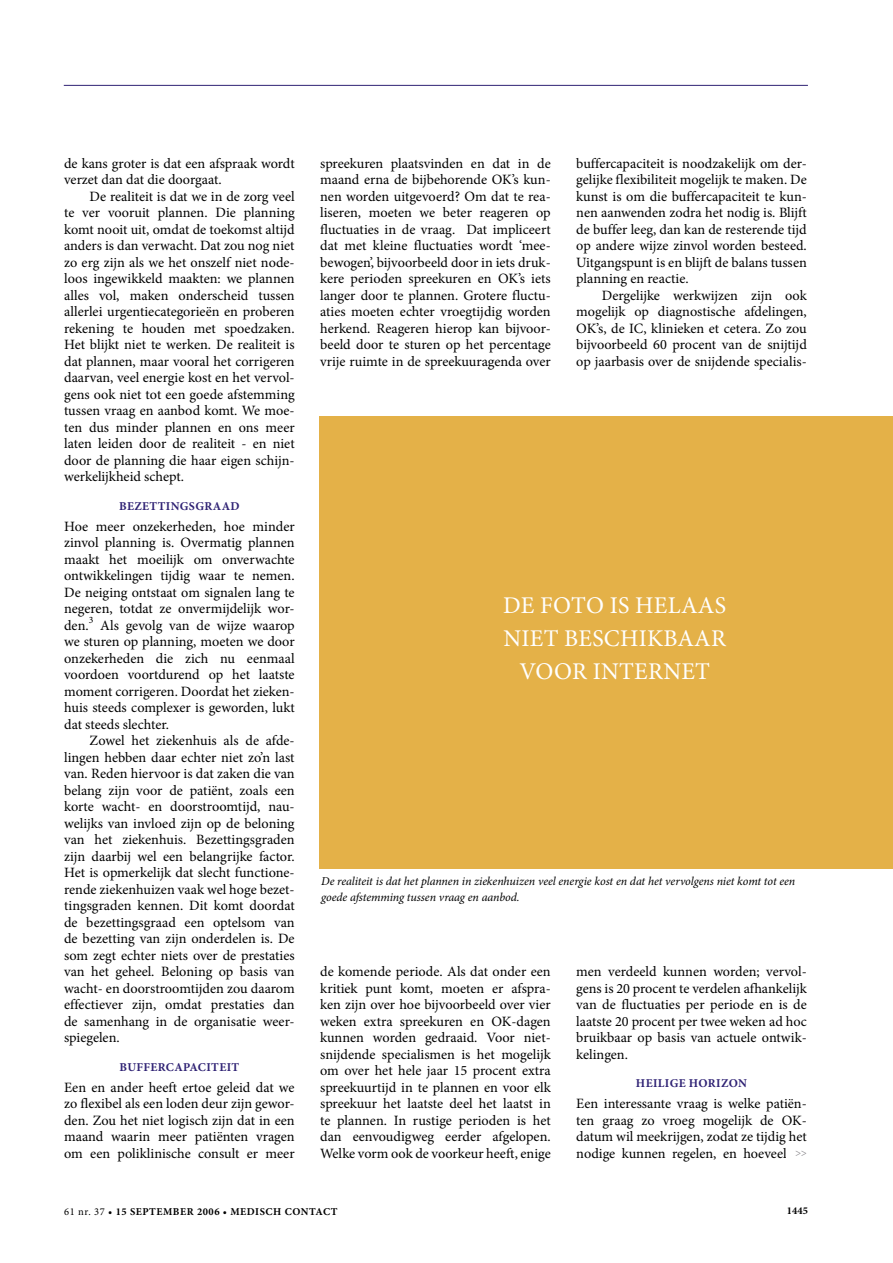
<style>
.page{position:relative;width:893px;height:1263px;background:#fff}
.page>*{position:absolute;margin:0;border:0;box-sizing:border-box;transform-origin:0 0}
.t1{font:24px/33px "Minion Pro";letter-spacing:.01em;color:#fff;text-align:center}
.t2{font:14.25px/16.5px "Minion Pro";color:#000;text-align:justify}
.t3{font:italic 12px/16.5px "Minion Pro";letter-spacing:-.005em;color:#000}
.t4{font:700 12px "Minion Pro";letter-spacing:.03em;color:#2f2274}
.t5{font:700 10.5px "Minion Pro";letter-spacing:.05em;color:#000}
.s1{font-weight:400}
</style>
<div class="page">
<hr style="left:64px;top:85px;width:744px;height:1px;background:#2f2274">
<div style="left:319px;top:417px;width:574px;height:452px;background:#e4b148"></div>
<p class="t2" style="left:64px;top:155px;width:232px">de kans groter is dat een afspraak wordt verzet dan dat die doorgaat.</p>
<p class="t2" style="left:64px;top:188px;width:232px;text-indent:26px">De realiteit is dat we in de zorg veel te ver vooruit plannen. Die planning komt nooit uit, omdat de toekomst altijd anders is dan verwacht. Dat zou nog niet zo erg zijn als we het onszelf niet node&shy;loos ingewikkeld maakten: we plannen alles vol, maken onderscheid tussen allerlei urgentiecategorieën en proberen rekening te houden met spoedzaken.<br>Het blijkt niet te werken. De realiteit is dat plannen, maar vooral het corrigeren daarvan, veel energie kost en het vervol&shy;gens ook niet tot een goede afstemming tussen vraag en aanbod komt. We moe&shy;ten dus minder plannen en ons meer laten leiden door de realiteit - en niet door de planning die haar eigen schijn&shy;werkelijkheid schept.</p>
<p class="t4" style="left:119px;top:497px;width:32px">BEZETTIN</p>
<p class="t4" style="left:180px;top:497px;width:35px">GSGRAAD</p>
<p class="t2" style="left:64px;top:518px;width:232px">Hoe meer onzekerheden, hoe minder zinvol planning is. Overmatig plannen maakt het moeilijk om onverwachte ontwikkelingen tijdig waar te nemen.<br>De neiging ontstaat om signalen lang te negeren, totdat ze onvermijdelijk wor&shy;den.<sup>3</sup> Als gevolg van de wijze waarop we sturen op planning, moeten we door onzekerheden die zich nu eenmaal voordoen voortdurend op het laatste moment corrigeren. Doordat het zieken&shy;huis steeds complexer is geworden, lukt dat steeds slechter.</p>
<p class="t2" style="left:64px;top:732px;width:232px;text-indent:26px">Zowel het ziekenhuis als de afde&shy;lingen hebben daar echter niet zo’n last van. Reden hiervoor is dat zaken die van belang zijn voor de patiënt, zoals een korte wacht- en doorstroomtijd, nau&shy;welijks van invloed zijn op de beloning van het ziekenhuis. Bezettingsgraden zijn daarbij wel een belangrijke factor.<br>Het is opmerkelijk dat slecht functione&shy;rende ziekenhuizen vaak wel hoge bezet&shy;tingsgraden kennen. Dit komt doordat de bezettingsgraad een optelsom van de bezetting van zijn onderdelen is. De som zegt echter niets over de prestaties van het geheel. Beloning op basis van wacht- en doorstroomtijden zou daarom effectiever zijn, omdat prestaties dan de samenhang in de organisatie weer&shy;spiegelen.</p>
<p class="t4" style="left:120px;top:1058px;width:40px">BUFFERCAPACITEIT</p>
<p class="t2" style="left:64px;top:1079px;width:232px">Een en ander heeft ertoe geleid dat we zo flexibel als een loden deur zijn gewor&shy;den. Zou het niet logisch zijn dat in een maand waarin meer patiënten vragen om een poliklinische consult er meer</p>
<p class="t2" style="left:320px;top:155px;width:232px">spreekuren plaatsvinden en dat in de maand erna de bijbehorende OK’s kun&shy;nen worden uitgevoerd? Om dat te rea&shy;liseren, moeten we beter reageren op fluctuaties in de vraag. Dat impliceert dat met kleine fluctuaties wordt ‘mee&shy;bewogen’, bijvoorbeeld door in iets druk&shy;kere perioden spreekuren en OK’s iets langer door te plannen. Grotere fluctu&shy;aties moeten echter vroegtijdig worden herkend. Reageren hierop kan bijvoor&shy;beeld door te sturen op het percentage vrije ruimte in de spreekuuragenda over</p>
<p class="t2" style="left:576px;top:155px;width:232px">buffercapaciteit is noodzakelijk om der&shy;gelijke flexibiliteit mogelijk te maken. De kunst is om die buffercapaciteit te kun&shy;nen aanwenden zodra het nodig is. Blijft de buffer leeg, dan kan de resterende tijd op andere wijze zinvol worden besteed.<br>Uitgangspunt is en blijft de balans tussen planning en reactie.</p>
<p class="t2" style="left:576px;top:287px;width:232px;text-indent:26px">Dergelijke werkwijzen zijn ook mogelijk op diagnostische afdelingen, OK’s, de IC, klinieken et cetera. Zo zou bijvoorbeeld 60 procent van de snijtijd op jaarbasis over de snijdende specialis-</p>
<h1 class="t1" style="left:503px;top:589px;width:224px">De foto is helaas niet beschikbaar voor internet</h1>
<p class="t3" style="left:321px;top:873px;width:476px">De realiteit is dat het plannen in ziekenhuizen veel energie kost en dat het vervolgens niet komt tot een goede afstemming tussen vraag en aanbod.</p>
<p class="t2" style="left:320px;top:963px;width:232px">de komende periode. Als dat onder een kritiek punt komt, moeten er afspra&shy;ken zijn over hoe bijvoorbeeld over vier weken extra spreekuren en OK-dagen kunnen worden gedraaid. Voor niet&shy;snijdende specialismen is het mogelijk om over het hele jaar 15 procent extra spreekuurtijd in te plannen en voor elk spreekuur het laatste deel het laatst in te plannen. In rustige perioden is het dan eenvoudigweg eerder afgelopen.<br>Welke vorm ook de voorkeur heeft, enige</p>
<p class="t2" style="left:576px;top:963px;width:232px">men verdeeld kunnen worden; vervol&shy;gens is 20 procent te verdelen afhankelijk van de fluctuaties per periode en is de laatste 20 procent per twee weken ad hoc bruikbaar op basis van actuele ontwik&shy;kelingen.</p>
<p class="t4" style="left:636px;top:1075px;width:62px">HEILIGE HORI</p>
<p class="t4" style="left:721px;top:1075px;width:18px">ZON</p>
<p class="t2" style="left:576px;top:1095px;width:232px">Een interessante vraag is welke patiën&shy;ten graag zo vroeg mogelijk de OK&shy;datum wil meekrijgen, zodat ze tijdig het nodige kunnen regelen, en hoeveel</p>
<p class="t5" style="left:64px;top:1204px;width:275px"><span class="s1">61 nr. 37</span> • 15 SEPTEMBER 2006 • MEDISCH CONTACT</p>
<p class="t5" style="left:787px;top:1203px;width:22px">1445</p>
</div>
